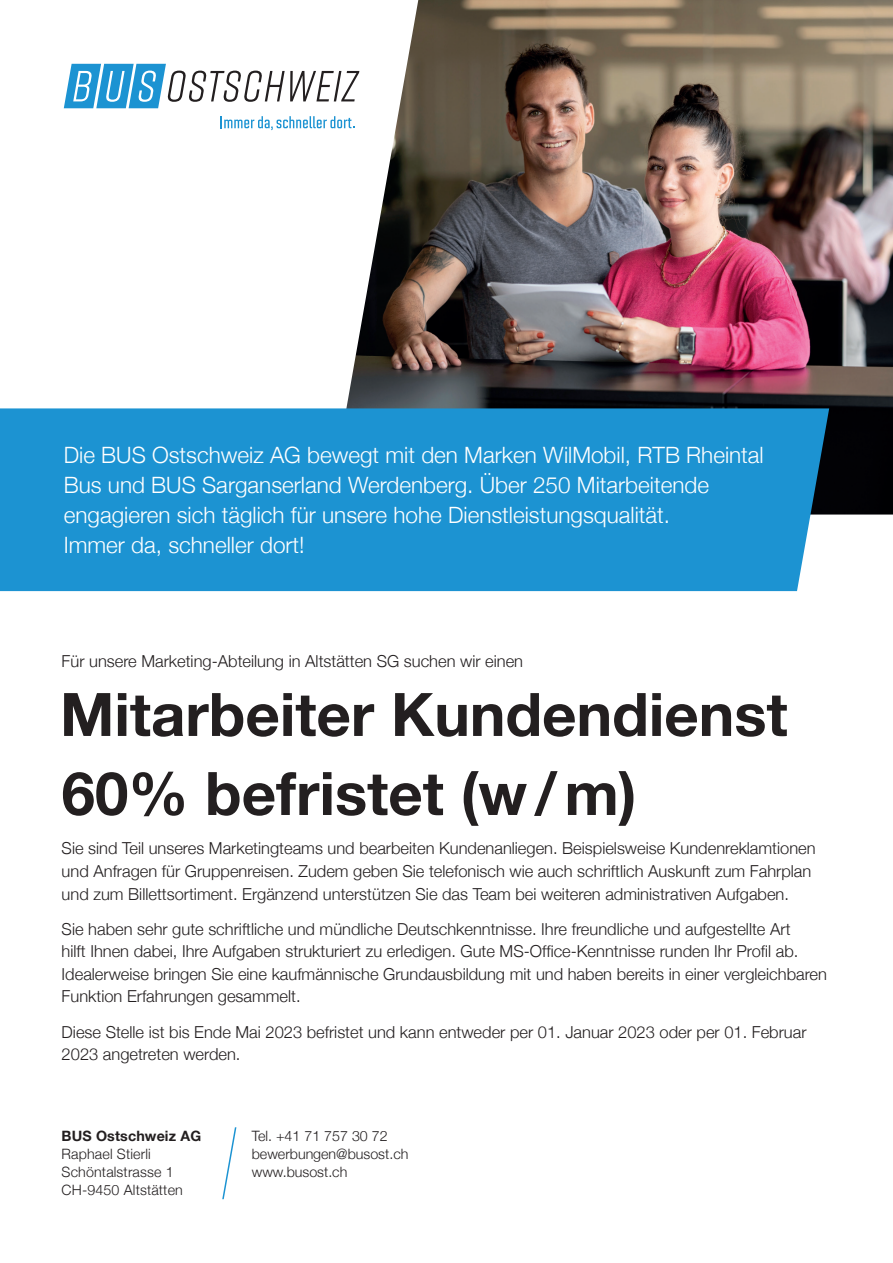
<style>
.page{position:relative;width:893px;height:1263px;background:#fff}
.page>*{position:absolute;margin:0;border:0;box-sizing:border-box;transform-origin:0 0}
.t1{font:700 60px/79.1px "Helvetica Neue";color:#231f20}
.t2{font:300 22.5px/30px "Helvetica Neue";color:#fff}
.t3{font:300 16.5px/22.5px "Helvetica Neue";color:#231f20}
.t4{font:300 14.25px/18px "Helvetica Neue";letter-spacing:.01em;color:#231f20}
.t5{font:700 14.25px "Helvetica Neue";letter-spacing:.01em;color:#231f20}
</style>
<div class="page">
<img style="left:346px;top:0;width:547px;height:514px">
<div style="left:0;top:408px;width:829px;height:183px;background:#1c93d2"></div>
<svg style="left:64px;top:64px;width:295px;height:44px"></svg>
<svg style="left:221px;top:116px;width:133px;height:14px"></svg>
<svg style="left:222px;top:1127px;width:15px;height:73px"></svg>
<h2 class="t2" style="left:64px;top:440px;width:701px">Die BUS Ostschweiz AG bewegt mit den Marken WilMobil, RTB Rheintal Bus und BUS Sarganserland Werdenberg. Über 250 Mitarbeitende engagieren sich täglich für unsere hohe Dienstleistungsqualität.<br>Immer da, schneller dort!</h2>
<p class="t3" style="left:62px;top:649px;width:463px">Für unsere Marketing-Abteilung in Altstätten SG suchen wir einen</p>
<h1 class="t1" style="left:60px;top:674px;width:729px">Mitarbeiter Kundendienst<br>60% befristet (w/m)</h1>
<p class="t3" style="left:62px;top:837px;width:755px">Sie sind Teil unseres Marketingteams und bearbeiten Kundenanliegen. Beispielsweise Kundenreklamtionen und Anfragen für Gruppenreisen. Zudem geben Sie telefonisch wie auch schriftlich Auskunft zum Fahrplan und zum Billettsortiment. Ergänzend unterstützen Sie das Team bei weiteren administrativen Aufgaben.</p>
<p class="t3" style="left:62px;top:917px;width:767px">Sie haben sehr gute schriftliche und mündliche Deutschkenntnisse. Ihre freundliche und aufgestellte Art<br>hilft Ihnen dabei, Ihre Aufgaben strukturiert zu erledigen. Gute MS-Office-Kenntnisse runden Ihr Profil ab.<br>Idealerweise bringen Sie eine kaufmännische Grundausbildung mit und haben bereits in einer vergleichbaren Funktion Erfahrungen gesammelt.</p>
<p class="t3" style="left:62px;top:1020px;width:746px">Diese Stelle ist bis Ende Mai 2023 befristet und kann entweder per 01. Januar 2023 oder per 01. Februar<br>2023 angetreten werden.</p>
<p class="t5" style="left:62px;top:1127px;width:141px">BUS Ostschweiz AG</p>
<p class="t4" style="left:62px;top:1145px;width:123px">Raphael Stierli<br>Schöntalstrasse 1<br>CH-9450 Altstätten</p>
<p class="t4" style="left:252px;top:1127px;width:158px">Tel. +41 71 757 30 72 bewerbungen@busost.ch www.busost.ch</p>
</div>
